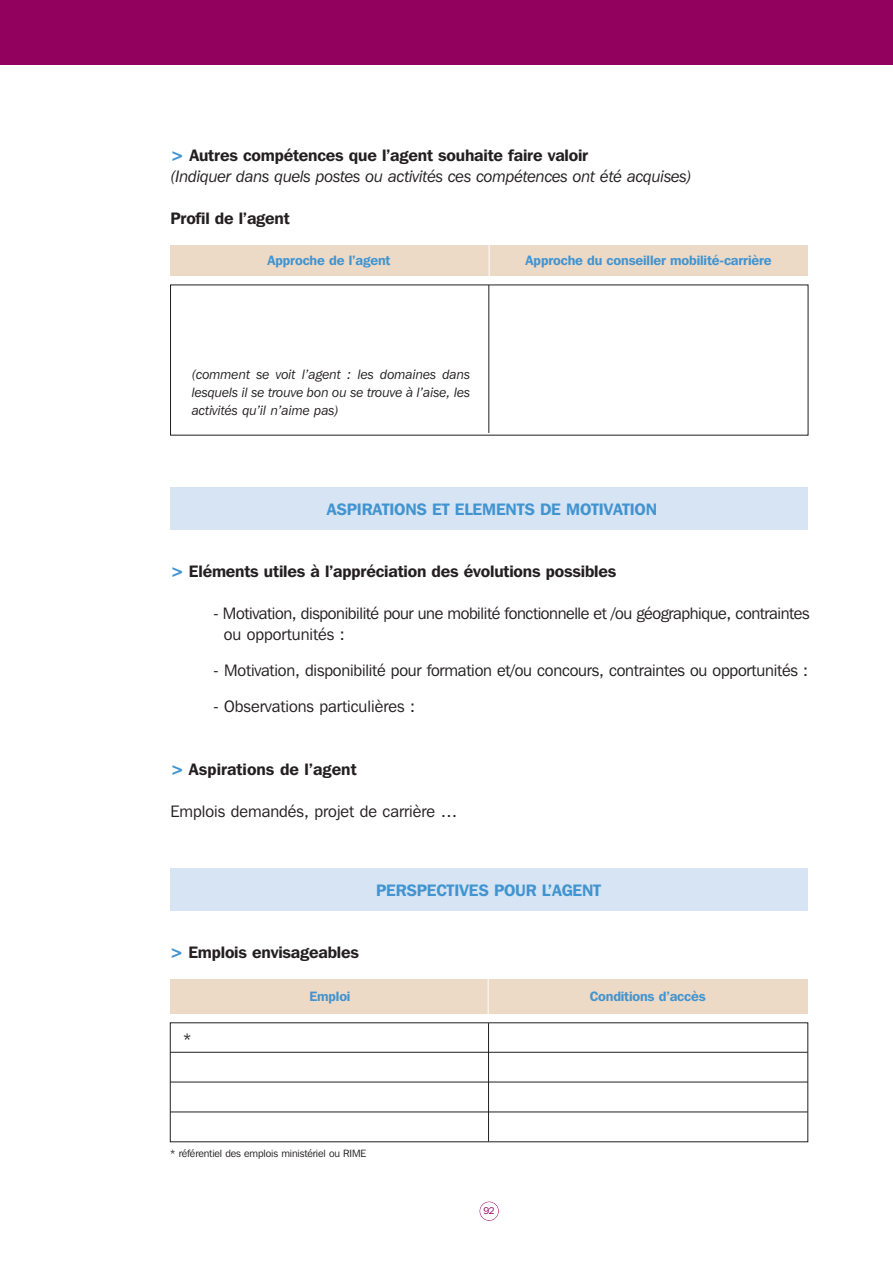
<style>
.page{position:relative;width:893px;height:1263px;background:#fff}
.page>*{position:absolute;margin:0;border:0;box-sizing:border-box;transform-origin:0 0}
.t1{font:16.5px/21px "Franklin Gothic IT Cby BT";letter-spacing:-.01em;color:#231f20}
.t2{font:italic 16.5px/21px "Franklin Gothic IT Cby BT";letter-spacing:-.01em;color:#231f20}
.t3{font:600 16.5px "Franklin Gothic IT Cby BT";letter-spacing:-.01em;color:#231f20}
.t4{font:600 16.5px "Franklin Gothic IT Cby BT";letter-spacing:-.015em;color:#4194d0}
.t5{font:italic 13.5px/18px "Franklin Gothic IT Cby BT";color:#231f20;text-align:justify}
.t6{font:600 13.5px "Franklin Gothic IT Cby BT";letter-spacing:-.01em;color:#4194d0}
.t7{font:10.5px "Franklin Gothic IT Cby BT";letter-spacing:-.01em;color:#231f20}
.t8{font:9.75px "Franklin Gothic IT Cby BT";color:#91015d}
.s1{font-weight:800;font-style:normal;color:#4194d0}
.s2{font-weight:600;font-style:normal}
.s3{font-weight:800;color:#4194d0}
</style>
<div class="page">
<div style="left:0;top:0;width:893px;height:64px;background:#91015d"></div>
<div style="left:480px;top:1201px;width:19px;height:20px;border:1px solid #91015d;border-radius:50%"></div>
<div style="left:170px;top:245px;width:638px;height:31px;background:#ecd9c6"></div>
<hr style="left:489px;top:243px;width:1px;height:36px;background:#fff">
<hr style="left:489px;top:285px;width:1px;height:148px;background:#231f20">
<div style="left:170px;top:488px;width:638px;height:42px;background:#d6e4f4"></div>
<div style="left:170px;top:868px;width:638px;height:43px;background:#d6e4f4"></div>
<div style="left:170px;top:980px;width:638px;height:34px;background:#ecd9c6"></div>
<hr style="left:488px;top:978px;width:1px;height:37px;background:#fff">
<hr style="left:170px;top:1052px;width:638px;height:1px;background:#231f20">
<hr style="left:170px;top:1082px;width:638px;height:1px;background:#231f20">
<hr style="left:170px;top:1112px;width:638px;height:1px;background:#231f20">
<hr style="left:488px;top:1023px;width:1px;height:118px;background:#231f20">
<p class="t2" style="left:170px;top:146px;width:523px"><span class="s1">&gt;</span> <span class="s2">Autres compétences que l’agent souhaite faire valoir<br></span>(Indiquer dans quels postes ou activités ces compétences ont été acquises)</p>
<p class="t3" style="left:170px;top:212px;width:121px">Profil de l’agent</p>
<p class="t6" style="left:268px;top:255px;width:124px">Approche de l’agent</p>
<p class="t6" style="left:526px;top:255px;width:248px">Approche du conseiller mobilité-carrière</p>
<p class="t5" style="left:192px;top:367px;width:280px">(comment se voit l’agent : les domaines dans lesquels il se trouve bon ou se trouve à l’aise, les activités qu’il n’aime pas)</p>
<p class="t4" style="left:327px;top:503px;width:332px">ASPIRATIONS ET ELEMENTS DE MOTIVATION</p>
<p class="t3" style="left:171px;top:566px;width:447px"><span class="s3">&gt;</span> Eléments utiles à l’appréciation des évolutions possibles</p>
<p class="t1" style="left:224px;top:605px;width:587px;text-indent:-11px">- Motivation, disponibilité pour une mobilité fonctionnelle et /ou géographique, contraintes ou opportunités :</p>
<p class="t1" style="left:213px;top:661px;width:596px">- Motivation, disponibilité pour formation et/ou concours, contraintes ou opportunités :</p>
<p class="t1" style="left:213px;top:697px;width:203px">- Observations particulières :</p>
<p class="t3" style="left:171px;top:764px;width:188px"><span class="s3">&gt;</span> Aspirations de l’agent</p>
<p class="t1" style="left:171px;top:802px;width:288px">Emplois demandés, projet de carrière …</p>
<p class="t4" style="left:376px;top:884px;width:227px">PERSPECTIVES POUR L’AGENT</p>
<p class="t3" style="left:170px;top:947px;width:191px"><span class="s3">&gt;</span> Emplois envisageables</p>
<p class="t6" style="left:309px;top:991px;width:43px">Emploi</p>
<p class="t1" style="left:183px;top:1030px;width:10px">*</p>
<p class="t6" style="left:590px;top:991px;width:118px">Conditions d’accès</p>
<p class="t7" style="left:170px;top:1149px;width:197px">* référentiel des emplois ministériel ou RIME</p>
<p class="t8" style="left:483px;top:1207px;width:13px">92</p>
</div>
